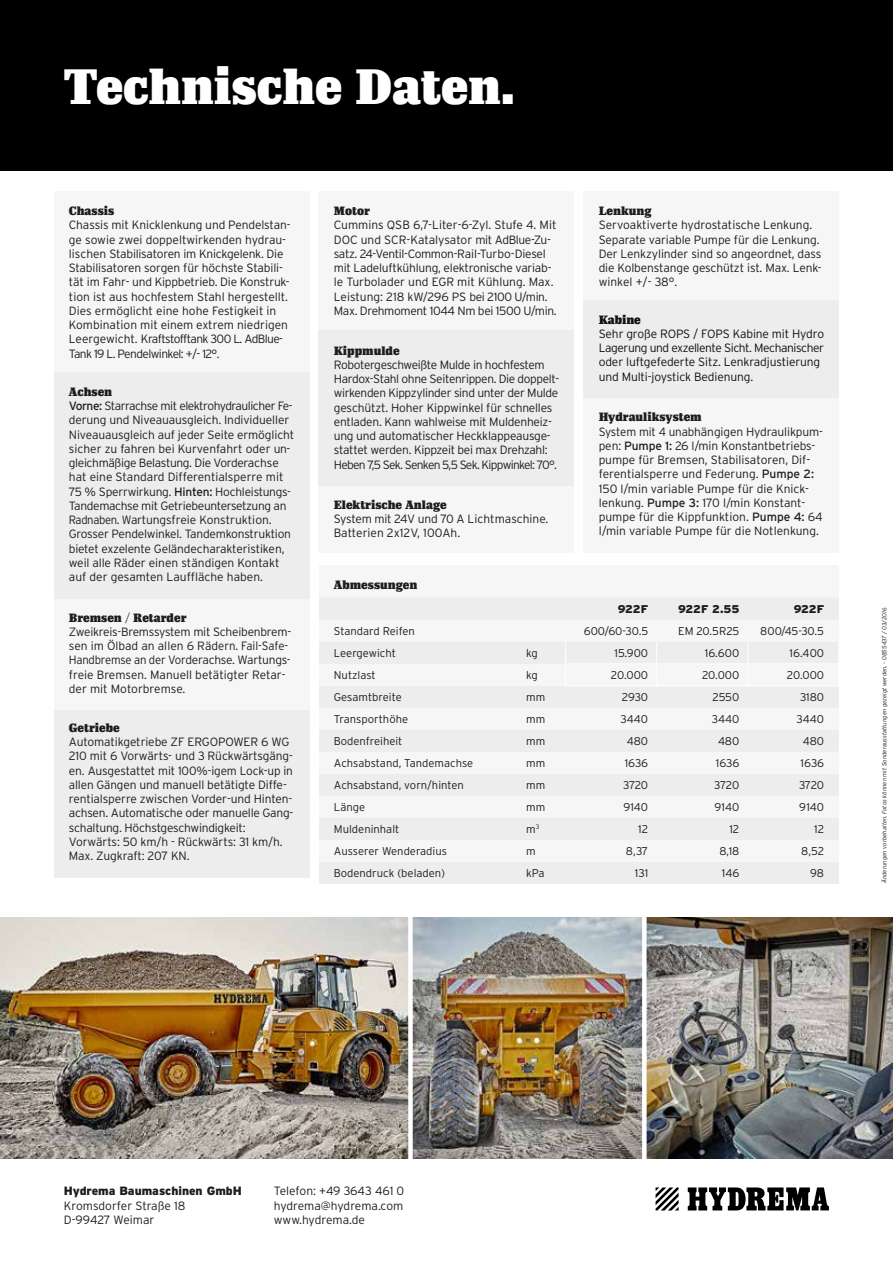
<style>
.page{position:relative;width:893px;height:1263px;background:#fff}
.page>*{position:absolute;margin:0;border:0;box-sizing:border-box;transform-origin:0 0}
.t1{font:49.5px "Impacto";color:#fff}
.t2{font:300 12px/14.2px "Interstate";letter-spacing:-.01em;color:#1d1d1b}
.t3{font:300 12px/14.2px "Interstate";letter-spacing:-.03em;color:#1d1d1b}
.t4{font:300 12px/14.2px "Interstate";letter-spacing:-.01em;color:#130f17}
.t5{font:12px "Impacto";color:#1d1d1b}
.t6{font:900 12px "Interstate";color:#1d1d1b}
.t7{font:12px "Impacto";color:#130f17}
.t8{font:300 11.25px "Interstate";color:#1d1d1b}
.t9{font:900 11.25px "Interstate";letter-spacing:-.02em;color:#1d1d1b}
.t10{font:italic 300 6px "Interstate";color:#1d1d1b}
.s1{font-weight:400}
</style>
<div class="page">
<img style="left:413px;top:918px;width:480px;height:241px">
<div style="left:0;top:0;width:893px;height:170px;background:#000"></div>
<svg style="left:656px;top:1187px;width:23px;height:23px"></svg>
<svg style="left:688px;top:1187px;width:141px;height:23px"></svg>
<img style="left:0;top:918px;width:408px;height:241px">
<div style="left:642px;top:886px;width:5px;height:300px;background:#fff"></div>
<div style="left:584px;top:191px;width:255px;height:112px;background:#f6f6f6"></div>
<div style="left:54px;top:708px;width:255px;height:170px;background:#ededed"></div>
<div style="left:319px;top:485px;width:255px;height:68px;background:#f6f6f6"></div>
<div style="left:319px;top:565px;width:520px;height:32px;background:#f6f6f6"></div>
<div style="left:319px;top:597px;width:520px;height:287px;background:#ededed"></div>
<svg style="left:319px;top:620px;width:520px;height:242px;fill:#f6f6f6"></svg>
<hr style="left:565px;top:664px;width:92px;height:1px;background:#fff">
<svg style="left:565px;top:642px;width:1px;height:44px"></svg>
<hr style="left:657px;top:664px;width:91px;height:1px;background:#fff">
<svg style="left:656px;top:642px;width:1px;height:44px"></svg>
<hr style="left:748px;top:664px;width:91px;height:1px;background:#fff">
<svg style="left:748px;top:642px;width:1px;height:44px"></svg>
<hr style="left:565px;top:686px;width:92px;height:1px;background:#fff">
<hr style="left:657px;top:686px;width:91px;height:1px;background:#fff">
<hr style="left:748px;top:686px;width:91px;height:1px;background:#fff">
<div style="left:54px;top:191px;width:255px;height:183px;background:#f6f6f6"></div>
<div style="left:319px;top:191px;width:255px;height:141px;background:#f6f6f6"></div>
<div style="left:54px;top:598px;width:255px;height:111px;background:#f6f6f6"></div>
<div style="left:319px;top:331px;width:255px;height:155px;background:#ededed"></div>
<div style="left:54px;top:372px;width:255px;height:227px;background:#ededed"></div>
<div style="left:584px;top:300px;width:255px;height:100px;background:#ededed"></div>
<div style="left:584px;top:398px;width:255px;height:154px;background:#f6f6f6"></div>
<h1 class="t1" style="left:64px;top:58px;width:453px">Technische Daten.</h1>
<p class="t5" style="left:69px;top:204px;width:47px">Chassis</p>
<p class="t2" style="left:69px;top:218px;width:223px">Chassis mit Knicklenkung und Pendelstan&shy;ge sowie zwei doppeltwirkenden hydrau&shy;lischen Stabilisatoren im Knickgelenk. Die Stabilisatoren sorgen für höchste Stabili&shy;tät im Fahr- und Kippbetrieb. Die Konstruk&shy;tion ist aus hochfestem Stahl hergestellt.<br>Dies ermöglicht eine hohe Festigkeit in Kombination mit einem extrem niedrigen Leergewicht. Kraftstofftank 300 L. AdBlue-Tank 19 L. Pendelwinkel: +/- 12°.</p>
<p class="t5" style="left:69px;top:385px;width:45px">Achsen</p>
<p class="t2" style="left:69px;top:399px;width:227px"><span class="s1">Vorne:</span> Starrachse mit elektrohydraulicher Fe&shy;derung und Niveauausgleich. Individueller Niveauausgleich auf jeder Seite ermöglicht sicher zu fahren bei Kurvenfahrt oder un&shy;gleichmäßige Belastung. Die Vorderachse hat eine Standard Differentialsperre mit 75 % Sperrwirkung. <span class="s1">Hinten:</span> Hochleistungs-Tandemachse mit Getriebeuntersetzung an Radnaben. Wartungsfreie Konstruktion.<br>Grosser Pendelwinkel. Tandemkonstruktion bietet exzelente Geländecharakteristiken, weil alle Räder einen ständigen Kontakt auf der gesamten Lauffläche haben.</p>
<p class="t5" style="left:334px;top:204px;width:38px">Motor</p>
<p class="t2" style="left:334px;top:218px;width:224px">Cummins QSB 6,7-Liter-6-Zyl. Stufe 4. Mit DOC und SCR-Katalysator mit AdBlue-Zu&shy;satz. 24-Ventil-Common-Rail-Turbo-Diesel mit Ladeluftkühlung, elektronische variab&shy;le Turbolader und EGR mit Kühlung. Max.<br>Leistung: 218 kW/296 PS bei 2100 U/min.<br>Max. Drehmoment 1044 Nm bei 1500 U/min.</p>
<p class="t5" style="left:334px;top:344px;width:67px">Kippmulde</p>
<p class="t3" style="left:334px;top:357px;width:227px">Robotergeschweißte Mulde in hochfestem Hardox-Stahl ohne Seitenrippen. Die doppelt&shy;wirkenden Kippzylinder sind unter der Mulde geschützt. Hoher Kippwinkel für schnelles entladen. Kann wahlweise mit Muldenheiz&shy;ung und automatischer Heckklappeausge&shy;stattet werden. Kippzeit bei max Drehzahl:<br>Heben 7,5 Sek. Senken 5,5 Sek. Kippwinkel: 70°.</p>
<p class="t5" style="left:334px;top:497px;width:114px">Elektrische Anlage</p>
<p class="t2" style="left:334px;top:511px;width:216px">System mit 24V und 70 A Lichtmaschine.<br>Batterien 2x12V, 100Ah.</p>
<p class="t5" style="left:334px;top:578px;width:85px">Abmessungen</p>
<p class="t5" style="left:599px;top:204px;width:54px">Lenkung</p>
<p class="t2" style="left:599px;top:218px;width:224px">Servoaktiverte hydrostatische Lenkung.<br>Separate variable Pumpe für die Lenkung.<br>Der Lenkzylinder sind so angeordnet, dass die Kolbenstange geschützt ist. Max. Lenk&shy;winkel +/- 38°.</p>
<p class="t7" style="left:599px;top:312px;width:44px">Kabine</p>
<p class="t4" style="left:599px;top:326px;width:227px">Sehr große ROPS / FOPS Kabine mit Hydro Lagerung und exzellente Sicht. Mechanischer oder luftgefederte Sitz. Lenkradjustierung und Multi-joystick Bedienung.</p>
<p class="t5" style="left:599px;top:410px;width:104px">Hydrauliksystem</p>
<p class="t2" style="left:599px;top:424px;width:226px">System mit 4 unabhängigen Hydraulikpum&shy;pen: <span class="s1">Pumpe 1:</span> 26 l/min Konstantbetriebs&shy;pumpe für Bremsen, Stabilisatoren, Dif&shy;ferentialsperre und Federung. <span class="s1">Pumpe 2:<br></span>150 l/min variable Pumpe für die Knick&shy;lenkung. <span class="s1">Pumpe 3:</span> 170 l/min Konstant&shy;pumpe für die Kippfunktion. <span class="s1">Pumpe 4:</span> 64 l/min variable Pumpe für die Notlenkung.</p>
<p class="t5" style="left:69px;top:610px;width:119px">Bremsen / Retarder</p>
<p class="t2" style="left:69px;top:624px;width:224px">Zweikreis-Bremssystem mit Scheibenbrem&shy;sen im Ölbad an allen 6 Rädern. Fail-Safe-Handbremse an der Vorderachse. Wartungs&shy;freie Bremsen. Manuell betätigter Retar&shy;der mit Motorbremse.</p>
<p class="t5" style="left:69px;top:721px;width:52px">Getriebe</p>
<p class="t2" style="left:69px;top:735px;width:226px">Automatikgetriebe ZF ERGOPOWER 6 WG 210 mit 6 Vorwärts- und 3 Rückwärtsgäng&shy;en. Ausgestattet mit 100%-igem Lock-up in allen Gängen und manuell betätigte Diffe&shy;rentialsperre zwischen Vorder-und Hinten&shy;achsen. Automatische oder manuelle Gang&shy;schaltung. Höchstgeschwindigkeit:<br>Vorwärts: 50 km/h - Rückwärts: 31 km/h.<br>Max. Zugkraft: 207 KN.</p>
<p class="t9" style="left:618px;top:602px;width:32px">922F</p>
<p class="t9" style="left:678px;top:602px;width:63px">922F 2.55</p>
<p class="t9" style="left:794px;top:602px;width:32px">922F</p>
<p class="t8" style="left:334px;top:625px;width:83px">Standard Reifen</p>
<p class="t8" style="left:584px;top:625px;width:66px">600/60-30.5</p>
<p class="t8" style="left:678px;top:625px;width:63px">EM 20.5R25</p>
<p class="t8" style="left:760px;top:625px;width:65px">800/45-30.5</p>
<p class="t8" style="left:334px;top:647px;width:63px">Leergewicht</p>
<p class="t8" style="left:526px;top:647px;width:13px">kg</p>
<p class="t8" style="left:615px;top:647px;width:35px">15.900</p>
<p class="t8" style="left:705px;top:647px;width:36px">16.600</p>
<p class="t8" style="left:790px;top:647px;width:36px">16.400</p>
<p class="t8" style="left:334px;top:669px;width:43px">Nutzlast</p>
<p class="t8" style="left:526px;top:669px;width:13px">kg</p>
<p class="t8" style="left:611px;top:669px;width:39px">20.000</p>
<p class="t8" style="left:702px;top:669px;width:39px">20.000</p>
<p class="t8" style="left:787px;top:669px;width:39px">20.000</p>
<p class="t8" style="left:334px;top:691px;width:69px">Gesamtbreite</p>
<p class="t8" style="left:526px;top:691px;width:21px">mm</p>
<p class="t8" style="left:622px;top:691px;width:28px">2930</p>
<p class="t8" style="left:713px;top:691px;width:28px">2550</p>
<p class="t8" style="left:800px;top:691px;width:26px">3180</p>
<p class="t8" style="left:334px;top:713px;width:76px">Transporthöhe</p>
<p class="t8" style="left:526px;top:713px;width:21px">mm</p>
<p class="t8" style="left:621px;top:713px;width:29px">3440</p>
<p class="t8" style="left:712px;top:713px;width:29px">3440</p>
<p class="t8" style="left:796px;top:713px;width:29px">3440</p>
<p class="t8" style="left:334px;top:735px;width:70px">Bodenfreiheit</p>
<p class="t8" style="left:526px;top:735px;width:21px">mm</p>
<p class="t8" style="left:627px;top:735px;width:23px">480</p>
<p class="t8" style="left:718px;top:735px;width:23px">480</p>
<p class="t8" style="left:803px;top:735px;width:23px">480</p>
<p class="t8" style="left:334px;top:757px;width:141px">Achsabstand, Tandemachse</p>
<p class="t8" style="left:526px;top:757px;width:21px">mm</p>
<p class="t8" style="left:625px;top:757px;width:25px">1636</p>
<p class="t8" style="left:716px;top:757px;width:25px">1636</p>
<p class="t8" style="left:801px;top:757px;width:25px">1636</p>
<p class="t8" style="left:334px;top:779px;width:131px">Achsabstand, vorn/hinten</p>
<p class="t8" style="left:526px;top:779px;width:21px">mm</p>
<p class="t8" style="left:623px;top:779px;width:27px">3720</p>
<p class="t8" style="left:714px;top:779px;width:27px">3720</p>
<p class="t8" style="left:799px;top:779px;width:27px">3720</p>
<p class="t8" style="left:334px;top:801px;width:33px">Länge</p>
<p class="t8" style="left:526px;top:801px;width:21px">mm</p>
<p class="t8" style="left:623px;top:801px;width:26px">9140</p>
<p class="t8" style="left:714px;top:801px;width:26px">9140</p>
<p class="t8" style="left:799px;top:801px;width:26px">9140</p>
<p class="t8" style="left:334px;top:823px;width:67px">Muldeninhalt</p>
<p class="t8" style="left:526px;top:823px;width:15px">m<sup>3</sup></p>
<p class="t8" style="left:638px;top:823px;width:11px">12</p>
<p class="t8" style="left:729px;top:823px;width:11px">12</p>
<p class="t8" style="left:814px;top:823px;width:11px">12</p>
<p class="t8" style="left:334px;top:845px;width:115px">Ausserer Wenderadius</p>
<p class="t8" style="left:526px;top:845px;width:11px">m</p>
<p class="t8" style="left:626px;top:845px;width:24px">8,37</p>
<p class="t8" style="left:719px;top:845px;width:22px">8,18</p>
<p class="t8" style="left:801px;top:845px;width:24px">8,52</p>
<p class="t8" style="left:334px;top:867px;width:113px">Bodendruck (beladen)</p>
<p class="t8" style="left:526px;top:867px;width:20px">kPa</p>
<p class="t8" style="left:635px;top:867px;width:15px">131</p>
<p class="t8" style="left:722px;top:867px;width:19px">146</p>
<p class="t8" style="left:810px;top:867px;width:15px">98</p>
<p class="t10" style="left:881px;top:883px;width:277px;rotate:-90deg">Änderungen vorbehalten. Fotos können mit Sonderausstattungen gezeigt werden. - 0855437 / 03/2016</p>
<p class="t6" style="left:64px;top:1184px;width:180px">Hydrema Baumaschinen GmbH</p>
<p class="t2" style="left:64px;top:1198px;width:123px">Kromsdorfer Straße 18<br>D-99427 Weimar</p>
<p class="t2" style="left:274px;top:1184px;width:132px;text-align:justify">Telefon: +49 3643 461 0 hydrema@hydrema.com www.hydrema.de</p>
</div>
